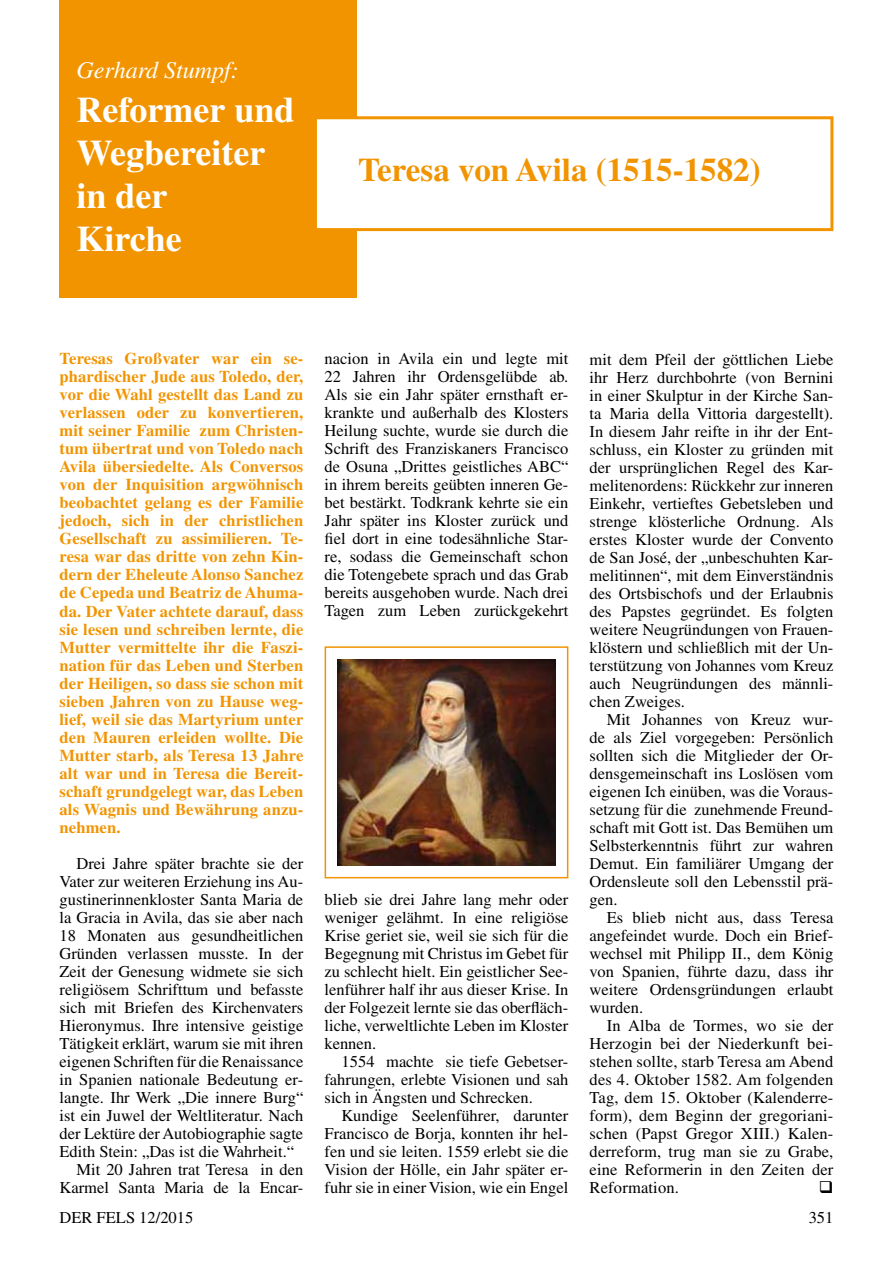
<style>
.page{position:relative;width:893px;height:1263px;background:#fff}
.page>*{position:absolute;margin:0;border:0;box-sizing:border-box;transform-origin:0 0}
.t1{font:700 36px/43.2px "Times";color:#fff}
.t2{font:700 33px "Times";color:#f29400}
.t3{font:italic 24px "Times";color:#fff}
.t4{font:16.5px/18px "Times";color:#000;text-align:justify}
.t5{font:700 16.5px/18px "Times";letter-spacing:.01em;color:#f29400;text-align:justify}
</style>
<div class="page">
<div style="left:60px;top:0;width:297px;height:298px;background:#f29400"></div>
<div style="left:314px;top:116px;width:519px;height:115px;background:#fff;border:3px solid #f29400"></div>
<div style="left:325px;top:646px;width:243px;height:232px;border:2px solid #f29400"></div>
<img style="left:337px;top:659px;width:219px;height:207px">
<h3 class="t3" style="left:77px;top:57px;width:164px">Gerhard Stumpf:</h3>
<h1 class="t1" style="left:77px;top:87px;width:220px">Reformer und<br>Wegbereiter in der<br>Kirche</h1>
<h2 class="t2" style="left:358px;top:150px;width:404px">Teresa von Avila (1515-1582)</h2>
<p class="t5" style="left:60px;top:349px;width:245px">Teresas Großvater war ein se&shy;phardischer Jude aus Toledo, der, vor die Wahl gestellt das Land zu verlassen oder zu konvertieren, mit seiner Familie zum Christen&shy;tum übertrat und von Toledo nach Avila übersiedelte. Als Conversos von der Inquisition argwöhnisch beobachtet gelang es der Familie jedoch, sich in der christlichen Gesellschaft zu assimilieren. Te&shy;resa war das dritte von zehn Kin&shy;dern der Eheleute Alonso Sanchez de Cepeda und Beatriz de Ahuma&shy;da. Der Vater achtete darauf, dass sie lesen und schreiben lernte, die Mutter vermittelte ihr die Faszi&shy;nation für das Leben und Sterben der Heiligen, so dass sie schon mit sieben Jahren von zu Hause weg&shy;lief, weil sie das Martyrium unter den Mauren erleiden wollte. Die Mutter starb, als Teresa 13 Jahre alt war und in Teresa die Bereit&shy;schaft grundgelegt war, das Leben als Wagnis und Bewährung anzu&shy;nehmen.</p>
<p class="t4" style="left:77px;top:854px;width:228px">Drei Jahre später brachte sie der</p>
<p class="t4" style="left:60px;top:872px;width:245px">Vater zur weiteren Erziehung ins Au-</p>
<p class="t4" style="left:60px;top:890px;width:245px">gustinerinnenkloster Santa Maria de</p>
<p class="t4" style="left:60px;top:908px;width:245px">la Gracia in Avila, das sie aber nach</p>
<p class="t4" style="left:60px;top:926px;width:245px">18 Monaten aus gesundheitlichen</p>
<p class="t4" style="left:60px;top:944px;width:245px">Gründen verlassen musste. In der</p>
<p class="t4" style="left:60px;top:962px;width:245px">Zeit der Genesung widmete sie sich</p>
<p class="t4" style="left:60px;top:980px;width:245px">religiösem Schrifttum und befasste</p>
<p class="t4" style="left:60px;top:998px;width:245px">sich mit Briefen des Kirchenvaters</p>
<p class="t4" style="left:60px;top:1016px;width:245px">Hieronymus. Ihre intensive geistige</p>
<p class="t4" style="left:60px;top:1034px;width:245px">Tätigkeit erklärt, warum sie mit ihren</p>
<p class="t4" style="left:60px;top:1052px;width:245px">eigenen Schriften für die Renaissance</p>
<p class="t4" style="left:60px;top:1070px;width:245px">in Spanien nationale Bedeutung er-</p>
<p class="t4" style="left:60px;top:1088px;width:245px">langte. Ihr Werk „Die innere Burg“</p>
<p class="t4" style="left:60px;top:1106px;width:245px">ist ein Juwel der Weltliteratur. Nach</p>
<p class="t4" style="left:60px;top:1124px;width:245px">der Lektüre der Autobiographie sagte</p>
<p class="t4" style="left:60px;top:1142px;width:236px">Edith Stein: „Das ist die Wahrheit.“</p>
<p class="t4" style="left:77px;top:1160px;width:228px">Mit 20 Jahren trat Teresa in den</p>
<p class="t4" style="left:60px;top:1178px;width:245px">Karmel Santa Maria de la Encar-</p>
<p class="t4" style="left:325px;top:350px;width:245px">nacion in Avila ein und legte mit 22 Jahren ihr Ordensgelübde ab.<br>Als sie ein Jahr später ernsthaft er&shy;krankte und außerhalb des Klosters Heilung suchte, wurde sie durch die Schrift des Franziskaners Francisco de Osuna „Drittes geistliches ABC“ in ihrem bereits geübten inneren Ge&shy;bet bestärkt. Todkrank kehrte sie ein Jahr später ins Kloster zurück und fiel dort in eine todesähnliche Star&shy;re, sodass die Gemeinschaft schon die Totengebete sprach und das Grab bereits ausgehoben wurde. Nach drei Tagen zum Leben zurückgekehrt</p>
<p class="t4" style="left:325px;top:890px;width:245px">blieb sie drei Jahre lang mehr oder weniger gelähmt. In eine religiöse Krise geriet sie, weil sie sich für die Begegnung mit Christus im Gebet für zu schlecht hielt. Ein geistlicher See&shy;lenführer half ihr aus dieser Krise. In der Folgezeit lernte sie das oberfläch&shy;liche, verweltlichte Leben im Kloster kennen.</p>
<p class="t4" style="left:325px;top:1052px;width:245px;text-indent:17px">1554 machte sie tiefe Gebetser&shy;fahrungen, erlebte Visionen und sah sich in Ängsten und Schrecken.</p>
<p class="t4" style="left:325px;top:1106px;width:245px;text-indent:17px">Kundige Seelenführer, darunter Francisco de Borja, konnten ihr hel&shy;fen und sie leiten. 1559 erlebt sie die Vision der Hölle, ein Jahr später er&shy;fuhr sie in einer Vision, wie ein Engel</p>
<p class="t4" style="left:590px;top:350px;width:245px">mit dem Pfeil der göttlichen Liebe ihr Herz durchbohrte (von Bernini in einer Skulptur in der Kirche San&shy;ta Maria della Vittoria dargestellt).<br>In diesem Jahr reifte in ihr der Ent&shy;schluss, ein Kloster zu gründen mit der ursprünglichen Regel des Kar&shy;melitenordens: Rückkehr zur inneren Einkehr, vertieftes Gebetsleben und strenge klösterliche Ordnung. Als erstes Kloster wurde der Convento de San José, der „unbeschuhten Kar&shy;melitinnen“, mit dem Einverständnis des Ortsbischofs und der Erlaubnis des Papstes gegründet. Es folgten weitere Neugründungen von Frauen&shy;klöstern und schließlich mit der Un&shy;terstützung von Johannes vom Kreuz auch Neugründungen des männli&shy;chen Zweiges.</p>
<p class="t4" style="left:590px;top:710px;width:245px;text-indent:17px">Mit Johannes von Kreuz wur&shy;de als Ziel vorgegeben: Persönlich sollten sich die Mitglieder der Or&shy;densgemeinschaft ins Loslösen vom eigenen Ich einüben, was die Voraus&shy;setzung für die zunehmende Freund&shy;schaft mit Gott ist. Das Bemühen um Selbsterkenntnis führt zur wahren Demut. Ein familiärer Umgang der Ordensleute soll den Lebensstil prä&shy;gen.</p>
<p class="t4" style="left:590px;top:908px;width:245px;text-indent:17px">Es blieb nicht aus, dass Teresa angefeindet wurde. Doch ein Brief&shy;wechsel mit Philipp II., dem König von Spanien, führte dazu, dass ihr weitere Ordensgründungen erlaubt wurden.</p>
<p class="t4" style="left:590px;top:1016px;width:245px;text-indent:17px">In Alba de Tormes, wo sie der Herzogin bei der Niederkunft bei&shy;stehen sollte, starb Teresa am Abend des 4. Oktober 1582. Am folgenden Tag, dem 15. Oktober (Kalenderre&shy;form), dem Beginn der gregoriani&shy;schen (Papst Gregor XIII.) Kalen&shy;derreform, trug man sie zu Grabe, eine Reformerin in den Zeiten der Reformation.</p>
<p class="t4" style="left:60px;top:1209px;width:135px">DER FELS 12/2015</p>
<p class="t4" style="left:809px;top:1209px;width:26px">351</p>
</div>
